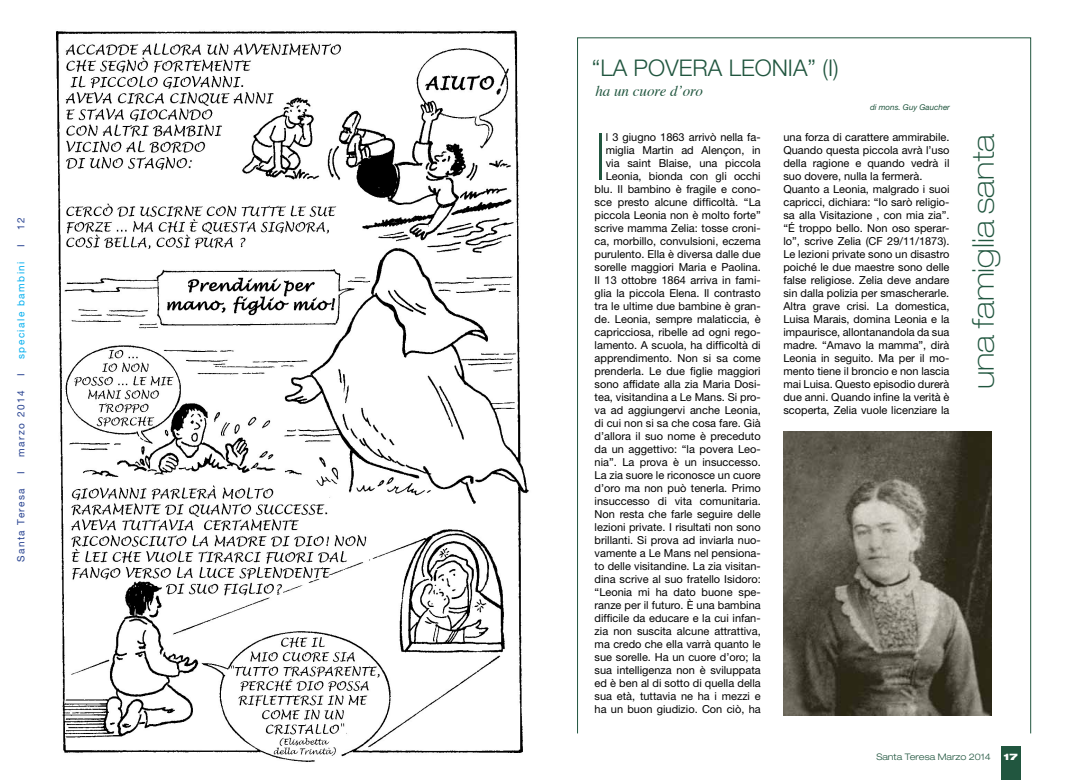
<style>
.page{position:relative;width:1078px;height:780px;background:#fff}
.page>*{position:absolute;margin:0;border:0;box-sizing:border-box;transform-origin:0 0}
.t1{font:100 65.6px "Helvetica Neue";color:#21563f}
.t2{font:100 expanded 30px "Helvetica Neue";color:#21563f}
.t3{font:300 23px "Helvetica Neue";color:#21563f}
.t4{font:italic 15px "Times";color:#21563f}
.t5{font:11px/13px "Helvetica Neue";color:#000;text-align:right}
.t6{font:10px "Helvetica Neue";letter-spacing:.15em;color:#25408f}
.t7{font:10px "Helvetica Neue";letter-spacing:.15em;color:#00aeef}
.t8{font:300 expanded 9px "Helvetica Neue";color:#21563f}
.t9{font:900 expanded 9px "Helvetica Neue";color:#fff}
.t10{font:italic 8px "Helvetica Neue";color:#21563f}
</style>
<div class="page">
<div style="left:1001px;top:746px;width:19px;height:34px;background:#21563f"></div>
<img style="left:56px;top:30px;width:473px;height:732px">
<div style="left:577px;top:38px;width:453px;height:697px;background:#fff;border:1px solid #21563f"></div>
<hr style="left:576px;top:733px;width:455px;height:4px;background:#fff">
<img style="left:783px;top:431px;width:208px;height:284px">
<p class="t6" style="left:15px;top:230px;width:14px;rotate:-90deg">12</p>
<p class="t6" style="left:15px;top:247px;width:4px;rotate:-90deg">I</p>
<p class="t7" style="left:15px;top:359px;width:99px;rotate:-90deg">speciale bambini</p>
<p class="t6" style="left:15px;top:376px;width:4px;rotate:-90deg">I</p>
<p class="t6" style="left:15px;top:457px;width:68px;rotate:-90deg">marzo 2014</p>
<p class="t6" style="left:15px;top:474px;width:4px;rotate:-90deg">I</p>
<p class="t6" style="left:15px;top:562px;width:76px;rotate:-90deg">Santa Teresa</p>
<h3 class="t3" style="left:591px;top:54px;width:248px">“LA POVERA LEONIA” (I)</h3>
<h3 class="t4" style="left:595px;top:78px;width:109px">ha un cuore d’oro</h3>
<p class="t10" style="left:869px;top:103px;width:81px">di mons. Guy Gaucher</p>
<p class="t5" style="left:594px;top:130px;width:167px">l 3 giugno 1863 arrivò nella fa&shy;miglia Martin ad Alençon, in via saint Blaise, una piccola<br>Leonia, bionda con gli occhi blu. Il bambino è fragile e cono&shy;sce presto alcune difficoltà. “La piccola Leonia non è molto forte” scrive mamma Zelia: tosse croni&shy;ca, morbillo, convulsioni, eczema purulento. Ella è diversa dalle due sorelle maggiori Maria e Paolina.<br>Il 13 ottobre 1864 arriva in fami&shy;glia la piccola Elena. Il contrasto tra le ultime due bambine è gran&shy;de. Leonia, sempre malaticcia, è capricciosa, ribelle ad ogni rego&shy;lamento. A scuola, ha difficoltà di apprendimento. Non si sa come prenderla. Le due figlie maggiori sono affidate alla zia Maria Dosi&shy;tea, visitandina a Le Mans. Si pro&shy;va ad aggiungervi anche Leonia, di cui non si sa che cosa fare. Già d’allora il suo nome è preceduto da un aggettivo: “la povera Leo&shy;nia”. La prova è un insuccesso.<br>La zia suore le riconosce un cuore d’oro ma non può tenerla. Primo insuccesso di vita comunitaria.<br>Non resta che farle seguire delle lezioni private. I risultati non sono brillanti. Si prova ad inviarla nuo&shy;vamente a Le Mans nel pensiona&shy;to delle visitandine. La zia visitan&shy;dina scrive al suo fratello Isidoro: “Leonia mi ha dato buone spe&shy;ranze per il futuro. È una bambina difficile da educare e la cui infan&shy;zia non suscita alcune attrattiva, ma credo che ella varrà quanto le sue sorelle. Ha un cuore d’oro; la sua intelligenza non è sviluppata ed è ben al di sotto di quella della sua età, tuttavia ne ha i mezzi e ha un buon giudizio. Con ciò, ha</p>
<p class="t5" style="left:783px;top:130px;width:167px;text-align:left">una forza di carattere ammirabile.<br>Quando questa piccola avrà l’uso della ragione e quando vedrà il suo dovere, nulla la fermerà.<br>Quanto a Leonia, malgrado i suoi capricci, dichiara: “Io sarò religio&shy;sa alla Visitazione , con mia zia”. “É troppo bello. Non oso sperar&shy;lo”, scrive Zelia (CF 29/11/1873).<br>Le lezioni private sono un disastro poiché le due maestre sono delle false religiose. Zelia deve andare sin dalla polizia per smascherarle.<br>Altra grave crisi. La domestica, Luisa Marais, domina Leonia e la impaurisce, allontanandola da sua madre. “Amavo la mamma”, dirà Leonia in seguito. Ma per il mo&shy;mento tiene il broncio e non lascia mai Luisa. Questo episodio durerà due anni. Quando infine la verità è scoperta, Zelia vuole licenziare la</p>
<h2 class="t2" style="left:965px;top:389px;width:257px;rotate:-90deg">una famiglia santa</h2>
<h1 class="t1" style="left:594px;top:119px;width:13px">I</h1>
<p class="t8" style="left:876px;top:751px;width:116px">Santa Teresa Marzo 2014</p>
<p class="t9" style="left:1003px;top:751px;width:16px">17</p>
</div>
